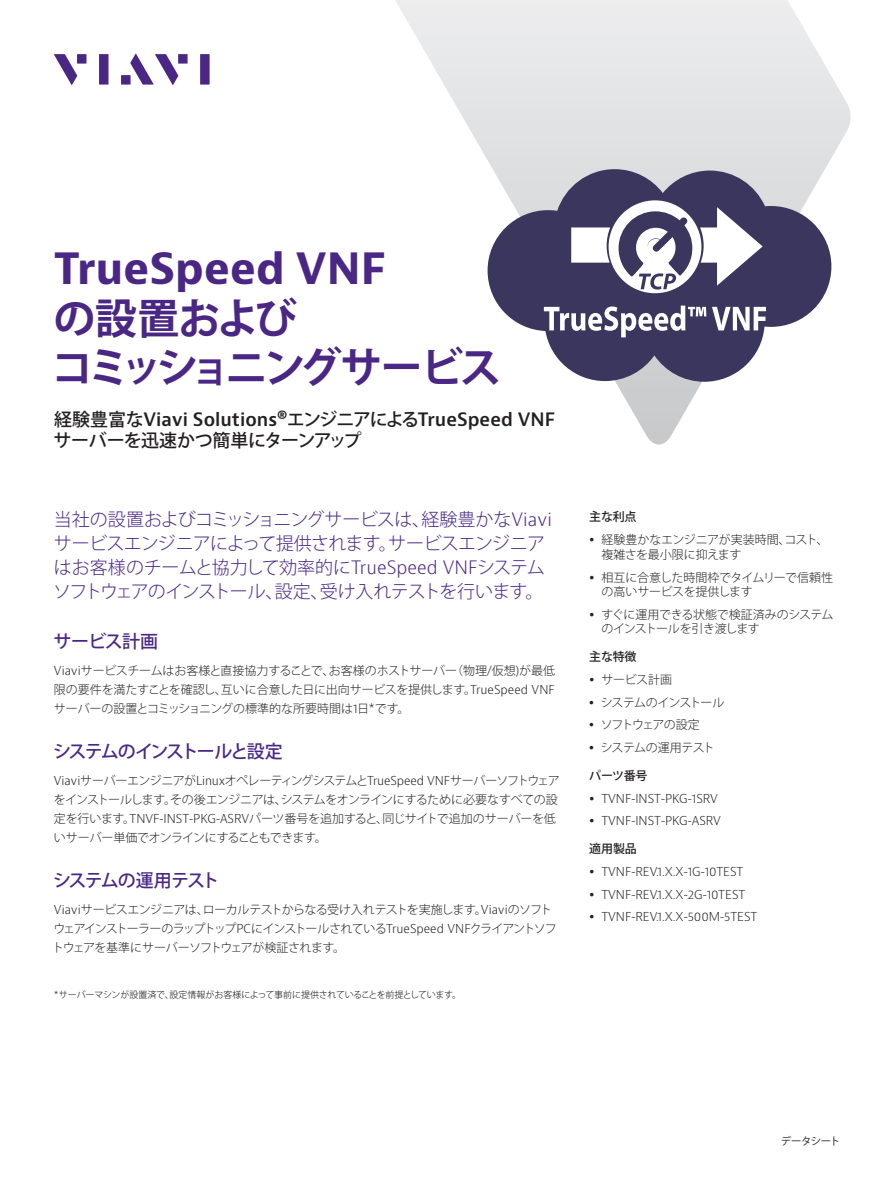
<style>
.page{position:relative;width:893px;height:1191px;background:#fff}
.page>*{position:absolute;margin:0;border:0;box-sizing:border-box;transform-origin:0 0}
.Cover_headline_28_33{font:700 42px/49.5px "Koz Go Pr 6 N";letter-spacing:-.09em;color:#4a2785}
.Intro_text{font:300 18px/24px "Koz Go Pr 6 N";letter-spacing:-.04em;color:#4a2785}
.Cover_subhead_12_pt{font:500 18px/21px "Koz Go Pr 6 N";letter-spacing:-.03em;color:#231f20}
.Header_12_16{font:500 18px "Koz Go Pr 6 N";letter-spacing:-.09em;color:#4a2785}
.Body_text_8_12_5{font:300 12px/18.8px "Koz Go Pr 6 N";letter-spacing:-.04em;color:#231f20}
.Body_text_8_12_5-2{font:300 12px/18.8px "Koz Go Pr 6 N";letter-spacing:-.06em;color:#231f20}
.t1{font:300 12px "Bernino Sans";color:#231f20}
.Body_text_8_12_5-3{font:300 12px/14.4px "Koz Go Pr 6 N";letter-spacing:-.02em;color:#231f20}
.Body_text_8_12_5-4{font:300 12px/14.4px "Koz Go Pr 6 N";letter-spacing:-.01em;color:#231f20}
.Key_Features_Benefit{font:500 12px "Koz Go Pr 6 N";letter-spacing:-.02em;color:#231f20}
.Body_text_8_12_5-5{font:300 12px "Koz Go Pr 6 N";letter-spacing:-.08em;color:#231f20}
.Body_text_8_12_5-6{font:300 12px "Koz Go Pr 6 N";letter-spacing:-.105em;color:#231f20}
.t2{font:10.5px "Koz Go Pr 6 N";letter-spacing:-.06em;color:#231f20}
.Notes_Footnotes{font:300 9px "Koz Go Pr 6 N";letter-spacing:-.02em;color:#110a0c}
.s1{font-family:"Bernino Sans"}
.s2{font-family:"Bernino Sans";font-weight:600}
.s3{font-family:"Koz Go Pr 6 N"}
</style>
<div class="page">
<svg style="left:54px;top:54px;width:23px;height:31px"></svg>
<div style="left:77px;top:54px;width:9px;height:10px;background:#4a2785"></div>
<div style="left:99px;top:54px;width:10px;height:31px;background:#4a2785"></div>
<div style="left:178px;top:54px;width:10px;height:10px;background:#4a2785"></div>
<div style="left:200px;top:54px;width:10px;height:31px;background:#4a2785"></div>
<svg style="left:130px;top:54px;width:48px;height:31px"></svg>
<div style="left:121px;top:75px;width:10px;height:10px;background:#4a2785"></div>
<svg style="left:395px;top:0;width:456px;height:445px"></svg>
<svg style="left:488px;top:169px;width:343px;height:213px;fill:#3a365d"></svg>
<svg style="left:592px;top:316px;width:6px;height:4px"></svg>
<svg style="left:626px;top:317px;width:6px;height:10px"></svg>
<svg style="left:643px;top:316px;width:5px;height:4px"></svg>
<svg style="left:659px;top:316px;width:5px;height:4px"></svg>
<svg style="left:675px;top:317px;width:6px;height:9px"></svg>
<svg style="left:619px;top:211px;width:73px;height:78px"></svg>
<p class="Cover_headline_28_33" style="left:51px;top:245px;width:451px"><span class="s1">TrueSpeed VNF<br></span>の設置および<br>コミッショニングサービス</p>
<p class="Cover_subhead_12_pt" style="left:54px;top:409px;width:503px">経験豊富な<span class="s2">Viavi Solutions®</span>エンジニアによる<span class="s2">TrueSpeed VNF</span>サーバーを迅速かつ簡単にターンアップ</p>
<p class="Intro_text" style="left:53px;top:508px;width:500px">当社の設置およびコミッショニングサービスは、経験豊かな<span class="s1">Viavi</span>サービスエンジニアによって提供されます。サービスエンジニアはお客様のチームと協力して効率的に<span class="s1">TrueSpeed VNF</span>システムソフトウェアのインストール、設定、受け入れテストを行います。</p>
<p class="Header_12_16" style="left:54px;top:631px;width:106px">サービス計画</p>
<p class="Body_text_8_12_5" style="left:54px;top:661px;width:503px;text-align:justify"><span class="s1">Viavi</span>サービスチームはお客様と直接協力することで、お客様のホストサーバー（物理/仮想)が最低限の要件を満たすことを確認し、互いに合意した日に出向サービスを提供します。<span class="s1">TrueSpeed VNF</span>サーバーの設置とコミッショニングの標準的な所要時間は<span class="s1">1</span>日<span class="s1">*</span>です。</p>
<p class="Header_12_16" style="left:53px;top:741px;width:231px">システムのインストールと設定</p>
<p class="Body_text_8_12_5" style="left:54px;top:771px;width:507px"><span class="s1">Viavi</span>サーバーエンジニアが<span class="s1">Linux</span>オペレーティングシステムと<span class="s1">TrueSpeed VNF</span>サーバーソフトウェアをインストールします。その後エンジニアは、システムをオンラインにするために必要なすべての設定を行います。<span class="s1">TNVF</span>-<span class="s1">INST</span>-<span class="s1">PKG</span>-<span class="s1">ASRV</span>パーツ番号を追加すると、同じサイトで追加のサーバーを低いサーバー単価でオンラインにすることもできます。</p>
<p class="Header_12_16" style="left:53px;top:870px;width:168px">システムの運用テスト</p>
<p class="Body_text_8_12_5-2" style="left:52px;top:900px;width:506px"><span class="s1">Viavi</span>サービスエンジニアは、ローカルテストからなる受け入れテストを実施します。<span class="s1">Viavi</span>のソフトウェアインストーラーのラップトップ<span class="s1">PC</span>にインストールされている<span class="s1">TrueSpeed VNF</span>クライアントソフトウェアを基準にサーバーソフトウェアが検証されます。</p>
<p class="Notes_Footnotes" style="left:54px;top:989px;width:409px"><span class="s1">*</span>サーバーマシンが設置済で、設定情報がお客様によって事前に提供されていることを前提としています。</p>
<p class="Key_Features_Benefit" style="left:589px;top:510px;width:49px">主な利点</p>
<p class="Body_text_8_12_5-4" style="left:601px;top:533px;width:229px">経験豊かなエンジニアが実装時間、コスト、複雑さを最小限に抑えます</p>
<p class="Body_text_8_12_5-3" style="left:601px;top:570px;width:233px">相互に合意した時間枠でタイムリーで信頼性の高いサービスを提供します</p>
<p class="Body_text_8_12_5" style="left:601px;top:607px;width:234px;line-height:14.4px">すぐに運用できる状態で検証済みのシステムのインストールを引き渡します</p>
<p class="Key_Features_Benefit" style="left:589px;top:649px;width:49px">主な特徴</p>
<p class="Body_text_8_12_5" style="left:601px;top:670px;width:72px">サービス計画</p>
<p class="Body_text_8_12_5-5" style="left:601px;top:695px;width:125px">システムのインストール</p>
<p class="Body_text_8_12_5-6" style="left:601px;top:718px;width:101px">ソフトウェアの設定</p>
<p class="Body_text_8_12_5" style="left:601px;top:739px;width:115px">システムの運用テスト</p>
<p class="Key_Features_Benefit" style="left:589px;top:768px;width:60px">パーツ番号</p>
<p class="t1" style="left:601px;top:790px;width:118px">TVNF<span class="s3">-</span>INST<span class="s3">-</span>PKG<span class="s3">-</span>1SRV</p>
<p class="t1" style="left:601px;top:813px;width:121px">TVNF<span class="s3">-</span>INST<span class="s3">-</span>PKG<span class="s3">-</span>ASRV</p>
<p class="Key_Features_Benefit" style="left:589px;top:841px;width:49px">適用製品</p>
<p class="t1" style="left:601px;top:863px;width:143px">TVNF<span class="s3">-</span>REV.1.X.X<span class="s3">-</span>1G<span class="s3">-</span>10TEST</p>
<p class="t1" style="left:601px;top:886px;width:145px">TVNF<span class="s3">-</span>REV.1.X.X<span class="s3">-</span>2G<span class="s3">-</span>10TEST</p>
<p class="t1" style="left:601px;top:909px;width:158px">TVNF<span class="s3">-</span>REV.1.X.X<span class="s3">-</span>500M<span class="s3">-</span>5TEST</p>
<p class="t2" style="left:781px;top:1135px;width:61px">データシート</p>
</div>
